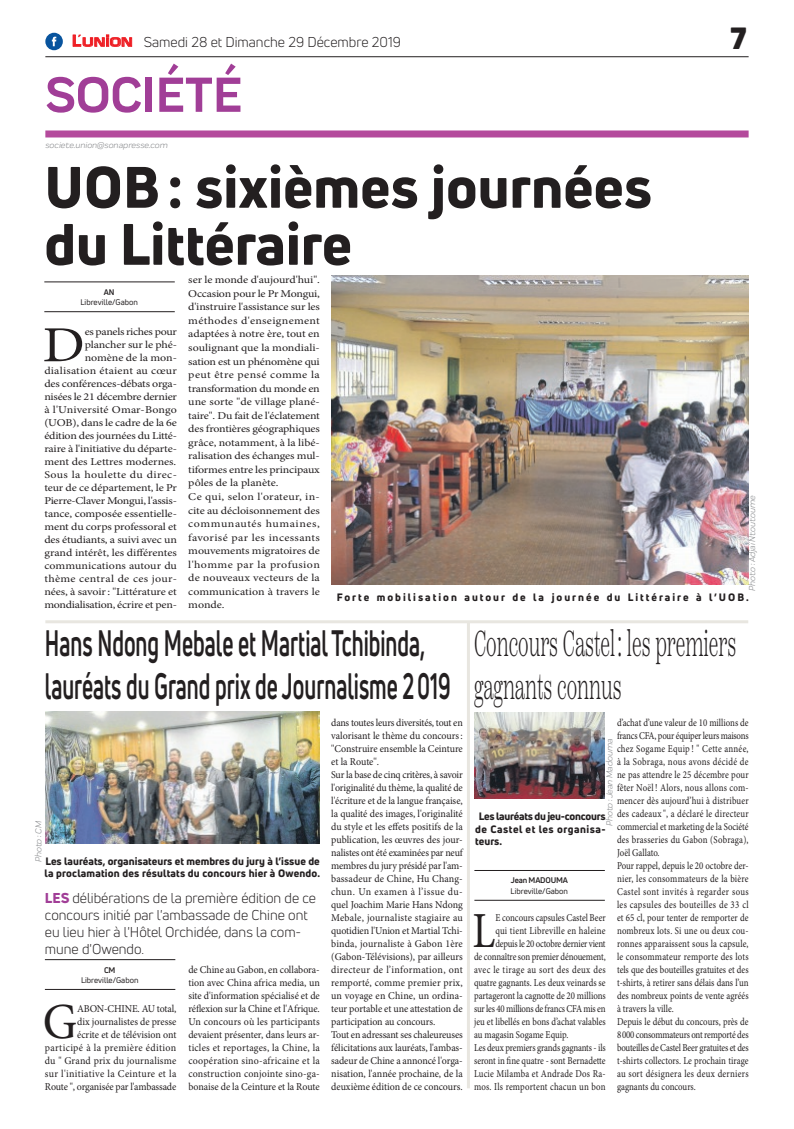
<style>
.page{position:relative;width:794px;height:1129px;background:#fff}
.page>*{position:absolute;margin:0;border:0;box-sizing:border-box;transform-origin:0 0}
.t1{font:800 57px/57px "Uni Neue";color:#231f20}
.t2{font:700 51px "Praktika";color:#a13e97}
.t3{font:50.5px "Minion Pro";color:#231f20;scale:1.14 1}
.t4{font:50.5px "Minion Pro";color:#231f20;scale:.95 1}
.t5{font:50.5px "Minion Pro";color:#231f20;scale:.84 1}
.t6{font:700 36px/43.2px "Uni Neue";color:#231f20;scale:.59 1}
.t7{font:300 36px/43.2px "Scotch Text";color:#231f20;scale:.52 1}
.t8{font:900 30px "Uni Neue";color:#231f20}
.t9{font:14px/16.8px "Uni Neue";color:#231f20}
.t10{font:10.5px/13px "Minion Pro";color:#231f20;text-align:right;scale:.95 1}
.t11{font:10.5px/13px "Minion Pro";color:#231f20;scale:.84 1}
.t12{font:10.5px/13.5px "Minion Pro";color:#231f20;text-align:right;scale:1.14 1}
.t13{font:800 10.5px/12.6px "Uni Neue";letter-spacing:.015em;color:#231f20}
.t14{font:10.5px "Minion Pro";letter-spacing:-.025em;color:#231f20;scale:.84 1}
.t15{font:10.5px "Minion Pro";letter-spacing:.02em;color:#231f20;scale:.84 1}
.t16{font:800 10.5px "Uni Neue";letter-spacing:.19em;color:#231f20}
.t17{font:10.5px "Minion Pro";letter-spacing:.04em;color:#231f20;scale:.84 1}
.t18{font:10.5px "Minion Pro";letter-spacing:.025em;color:#231f20;scale:.84 1}
.t19{font:italic 9px "Praktika";color:#818386}
.t20{font:8px "Uni Neue";color:#231f20}
.t21{font:700 8px "Uni Neue";letter-spacing:-.02em;color:#231f20}
.s1{font-family:"Eurostile";font-weight:600;font-size:15px;color:#ee1d23}
.s2{font-family:"Eurostile";font-weight:600;font-size:11.4px;color:#ee1d23}
.s3{font-weight:800;color:#a13e97}
</style>
<div class="page">
<hr style="left:45px;top:56px;width:703px;height:1px;background:#231f20">
<div style="left:45px;top:130px;width:703px;height:7px;background:#b44a9c"></div>
<svg style="left:72px;top:34px;width:60px;height:13px"></svg>
<div style="left:45px;top:33px;width:18px;height:17px;background:#08549e;border-radius:50%"></div>
<svg style="left:52px;top:37px;width:4px;height:9px"></svg>
<hr style="left:44px;top:311px;width:131px;height:1px;background:#231f20">
<hr style="left:44px;top:282px;width:131px;height:1px;background:#231f20">
<hr style="left:45px;top:988px;width:130px;height:1px;background:#231f20">
<hr style="left:45px;top:959px;width:130px;height:1px;background:#231f20">
<img style="left:45px;top:711px;width:275px;height:132px">
<hr style="left:474px;top:899px;width:131px;height:1px;background:#231f20">
<hr style="left:474px;top:870px;width:131px;height:1px;background:#231f20">
<img style="left:474px;top:712px;width:130px;height:86px">
<hr style="left:45px;top:620px;width:703px;height:3px;background:#e8e6e0">
<hr style="left:467px;top:621px;width:3px;height:467px;background:#e8e6e0">
<img style="left:331px;top:275px;width:417px;height:309px">
<h3 class="t9" style="left:72px;top:33px;width:330px"><span class="s1">L</span><span class="s2">UNION</span> Samedi 28 et Dimanche 29 Décembre 2019</h3>
<h2 class="t2" style="left:45px;top:54px;width:198px">SOCIÉTÉ</h2>
<p class="t19" style="left:45px;top:139px;width:124px">societe.union@sonapresse.com</p>
<h3 class="t8" style="left:730px;top:17px;width:18px">7</h3>
<h1 class="t1" style="left:44px;top:158px;width:609px">UOB: sixièmes journées du Littéraire</h1>
<p class="t21" style="left:104px;top:287px;width:12px">AN</p>
<p class="t20" style="left:80px;top:297px;width:59px">Libreville/Gabon</p>
<p class="t12" style="left:188px;top:273px;width:117px;text-align:left">ser le monde d'aujourd'hui".<br>Occasion pour le Pr Mongui, d'instruire l'assistance sur les méthodes d'enseignement adaptées à notre ère, tout en soulignant que la mondiali&shy;sation est un phénomène qui peut être pensé comme la transformation du monde en une sorte "de village plané&shy;taire". Du fait de l'éclatement des frontières géographiques grâce, notamment, à la libé&shy;ralisation des échanges mul&shy;tiformes entre les principaux pôles de la planète.<br>Ce qui, selon l'orateur, in&shy;cite au décloisonnement des communautés humaines, favorisé par les incessants mouvements migratoires de l'homme par la profusion de nouveaux vecteurs de la communication à travers le monde.</p>
<p class="t12" style="left:44px;top:325px;width:118px;line-height:13px">es panels riches pour plancher sur le phé&shy;nomène de la mon&shy;dialisation étaient au cœur des conférences-débats orga&shy;nisées le 21 décembre dernier à l'Université Omar-Bongo (UOB), dans le cadre de la 6e édition des journées du Litté&shy;raire à l'initiative du départe&shy;ment des Lettres modernes.<br>Sous la houlette du direc&shy;teur de ce département, le Pr<br>Pierre-Claver Mongui, l'assis&shy;tance, composée essentielle&shy;ment du corps professoral et des étudiants, a suivi avec un grand intérêt, les différentes communications autour du thème central de ces jour&shy;nées, à savoir: "Littérature et mondialisation, écrire et pen-</p>
<h3 class="t3" style="left:42px;top:311px;width:39px">D</h3>
<p class="t19" style="left:746px;top:590px;width:97px;rotate:-90deg">Photo : Adjaï Ntoutoume</p>
<p class="t16" style="left:337px;top:589px;width:414px">Forte mobilisation autour de la journée du Littéraire à l’UOB.</p>
<h3 class="t6" style="left:45px;top:620px;width:690px">Hans Ndong Mebale et Martial Tchibinda, lauréats du Grand prix de Journalisme 2019</h3>
<p class="t19" style="left:32px;top:862px;width:43px;rotate:-90deg">Photo : CM</p>
<p class="t13" style="left:45px;top:854px;width:277px">Les lauréats, organisateurs et membres du jury à l’issue de la proclamation des résultats du concours hier à Owendo.</p>
<h3 class="t9" style="left:45px;top:889px;width:273px"><span class="s3">LES</span> délibérations de la première édition de ce concours initié par l'ambassade de Chine ont eu lieu hier à l'Hôtel Orchidée, dans la com&shy;mune d'Owendo.</h3>
<p class="t21" style="left:104px;top:964px;width:13px">CM</p>
<p class="t20" style="left:81px;top:975px;width:59px">Libreville/Gabon</p>
<h3 class="t4" style="left:43px;top:987px;width:38px">G</h3>
<p class="t10" style="left:45px;top:1001px;width:140px">ABON-CHINE. AU total,<br>dix journalistes de presse<br>écrite et de télévision ont participé à la première édition du " Grand prix du journalisme sur l'initiative la Ceinture et la<br>Route ", organisée par l'ambassade</p>
<p class="t10" style="left:188px;top:962px;width:140px;text-align:justify">de Chine au Gabon, en collabora&shy;tion avec China africa media, un site d'information spécialisé et de réflexion sur la Chine et l'Afrique.<br>Un concours où les participants devaient présenter, dans leurs ar&shy;ticles et reportages, la Chine, la coopération sino-africaine et la construction conjointe sino-ga&shy;bonaise de la Ceinture et la Route</p>
<p class="t10" style="left:331px;top:715px;width:140px;text-align:left">dans toutes leurs diversités, tout en valorisant le thème du concours: ''Construire ensemble la Ceinture et la Route''.<br>Sur la base de cinq critères, à savoir l'originalité du thème, la qualité de l'écriture et de la langue française, la qualité des images, l'originalité du style et les effets positifs de la publication, les œuvres des jour&shy;nalistes ont été examinées par neuf membres du jury présidé par l'am&shy;bassadeur de Chine, Hu Chang&shy;chun. Un examen à l’issue du&shy;quel Joachim Marie Hans Ndong Mebale, journaliste stagiaire au quotidien l'Union et Martial Tchi&shy;binda, journaliste à Gabon 1ère (Gabon-Télévisions), par ailleurs directeur de l’information, ont remporté, comme premier prix, un voyage en Chine, un ordina&shy;teur portable et une attestation de participation au concours.<br>Tout en adressant ses chaleureuses félicitations aux lauréats, l'ambas&shy;sadeur de Chine a annoncé l'orga&shy;nisation, l'année prochaine, de la deuxième édition de ce concours.</p>
<h3 class="t7" style="left:474px;top:621px;width:506px">Concours Castel: les premiers gagnants connus</h3>
<p class="t11" style="left:617px;top:715px;width:158px">d’achat d’une valeur de 10 millions de francs CFA, pour équiper leurs maisons chez Sogame Equip ! " Cette année, à la Sobraga, nous avons décidé de ne pas attendre le 25 décembre pour fêter Noël ! Alors, nous allons com&shy;mencer dès aujourd’hui à distribuer des cadeaux ", a déclaré le directeur commercial et marketing de la Société des brasseries du Gabon (Sobraga), Joël Gallato.<br>Pour rappel, depuis le 20 octobre der&shy;nier, les consommateurs de la bière Castel sont invités à regarder sous les capsules des bouteilles de 33 cl et 65 cl, pour tenter de remporter de nombreux lots. Si une ou deux cou&shy;ronnes apparaissent sous la capsule, le consommateur remporte des lots tels que des bouteilles gratuites et des t-shirts, à retirer sans délais dans l’un des nombreux points de vente agréés à travers la ville.<br>Depuis le début du concours, près de 8000 consommateurs ont remporté des bouteilles de Castel Beer gratuites et des t-shirts collectors. Le prochain tirage au sort désignera les deux derniers gagnants du concours.</p>
<p class="t19" style="left:603px;top:826px;width:89px;rotate:-90deg">Photo : Jean Madouma</p>
<p class="t13" style="left:475px;top:809px;width:132px;text-align:justify;text-indent:3px">Les lauréats du jeu-concours de Castel et les organisa&shy;teurs.</p>
<p class="t21" style="left:511px;top:875px;width:59px">Jean MADOUMA</p>
<p class="t20" style="left:510px;top:885px;width:59px">Libreville/Gabon</p>
<h3 class="t5" style="left:472px;top:896px;width:29px">L</h3>
<p class="t11" style="left:495px;top:910px;width:133px">E concours capsules Castel Beer</p>
<p class="t18" style="left:495px;top:923px;width:133px">qui tient Libreville en haleine</p>
<p class="t14" style="left:495px;top:936px;width:133px">depuis le 20 octobre dernier vient</p>
<p class="t11" style="left:474px;top:949px;width:158px">de connaître son premier dénouement,</p>
<p class="t17" style="left:474px;top:962px;width:158px">avec le tirage au sort des deux des</p>
<p class="t11" style="left:474px;top:975px;width:158px">quatre gagnants. Les deux veinards se</p>
<p class="t11" style="left:474px;top:988px;width:158px">partageront la cagnotte de 20 millions</p>
<p class="t14" style="left:474px;top:1001px;width:158px">sur les 40 millions de francs CFA mis en</p>
<p class="t11" style="left:474px;top:1014px;width:158px">jeu et libellés en bons d’achat valables</p>
<p class="t11" style="left:474px;top:1027px;width:114px">au magasin Sogame Equip.</p>
<p class="t11" style="left:474px;top:1040px;width:158px">Les deux premiers grands gagnants - ils</p>
<p class="t11" style="left:474px;top:1053px;width:158px">seront in fine quatre - sont Bernadette</p>
<p class="t15" style="left:474px;top:1066px;width:158px">Lucie Milamba et Andrade Dos Ra-</p>
<p class="t15" style="left:474px;top:1079px;width:158px">mos. Ils remportent chacun un bon</p>
</div>
